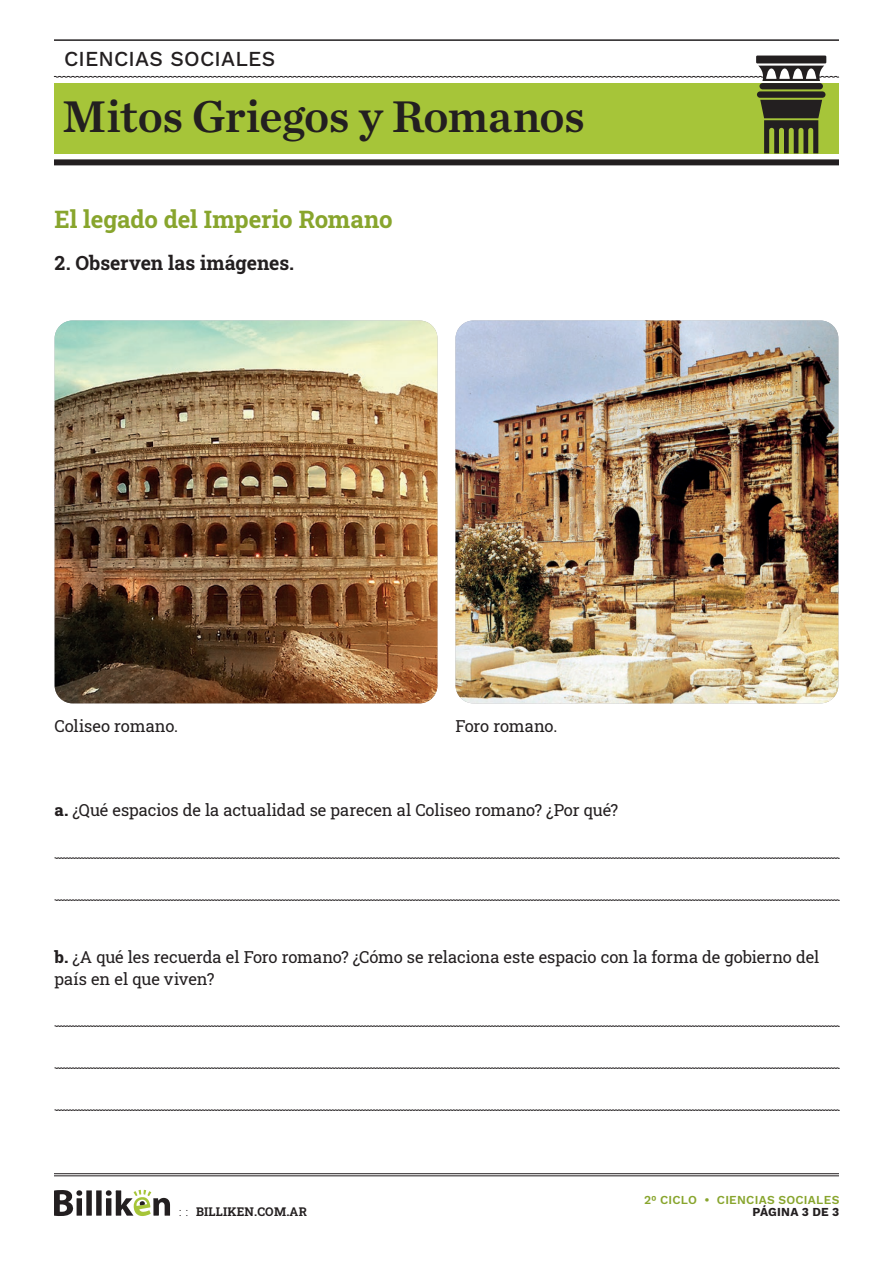
<style>
.page{position:relative;width:893px;height:1263px;background:#fff}
.page>*{position:absolute;margin:0;border:0;box-sizing:border-box;transform-origin:0 0}
.t1{font:46.5px "Chronicle Text G1 Semi";letter-spacing:-.01em;color:#231f20}
.SUBTITULO{font:700 24px "Roboto Slab";letter-spacing:-.01em;color:#88a52d}
.t2{font:21px "Work Sans";letter-spacing:.01em;color:#231f20}
._1_2_3{font:700 19.5px "Roboto Slab";letter-spacing:-.005em;color:#231f20}
.TEXTO_BASE{font:16.5px/21px "Roboto Slab";letter-spacing:-.005em;color:#231f20}
.t3{font:12px "Work Sans";letter-spacing:.02em;color:#88a52d}
.t4{font:700 12px "Roboto Slab";letter-spacing:.02em;color:#231f20}
.t5{font:12px "Work Sans";letter-spacing:.015em;color:#231f20}
.s1{font-weight:800}
.s2{font-family:"Work Sans";font-weight:300}
.s3{font-style:inherit}
</style>
<div class="page">
<div style="left:54px;top:83px;width:785px;height:70px;background:#a6c539"></div>
<div style="left:54px;top:159px;width:785px;height:6px;background:#231f20"></div>
<hr style="left:54px;top:39px;width:785px;height:2px;background:#231f20">
<div style="left:756px;top:56px;width:70px;height:7px;background:#231f20"></div>
<div style="left:759px;top:83px;width:64px;height:6px;background:#231f20;border-radius:3px"></div>
<svg style="left:760px;top:100px;width:62px;height:53px"></svg>
<div style="left:757px;top:91px;width:68px;height:7px;background:#231f20;border-radius:3px"></div>
<svg style="left:54px;top:66px;width:785px;height:15px"></svg>
<hr style="left:54px;top:1173px;width:785px;height:1px;background:#231f20">
<hr style="left:54px;top:1175px;width:785px;height:1px;background:#231f20">
<svg style="left:54px;top:1190px;width:116px;height:26px"></svg>
<img style="left:55px;top:320px;width:382px;height:383px">
<img style="left:455px;top:320px;width:383px;height:383px">
<svg style="left:54px;top:857px;width:786px;height:2px;background:#848282"></svg>
<svg style="left:54px;top:899px;width:786px;height:2px;background:#848282"></svg>
<svg style="left:54px;top:1025px;width:786px;height:2px;background:#848283"></svg>
<svg style="left:54px;top:1067px;width:786px;height:2px;background:#848282"></svg>
<svg style="left:54px;top:1109px;width:786px;height:2px;background:#848282"></svg>
<p class="t2" style="left:64px;top:43px;width:213px">CIENCIAS SOCIALES</p>
<h1 class="t1" style="left:62px;top:80px;width:524px">Mitos Griegos y Romanos</h1>
<p class="SUBTITULO" style="left:55px;top:203px;width:340px">El legado del Imperio Romano</p>
<p class="_1_2_3" style="left:55px;top:250px;width:241px">2. Observen las imágenes.</p>
<p class="TEXTO_BASE" style="left:55px;top:715px;width:125px">Coliseo romano.</p>
<p class="TEXTO_BASE" style="left:455px;top:715px;width:103px">Foro romano.</p>
<p class="TEXTO_BASE" style="left:55px;top:799px;width:565px"><span class="s1">a.</span> ¿Qué espacios de la actualidad se parecen al Coliseo romano? ¿Por qué?</p>
<p class="TEXTO_BASE" style="left:55px;top:946px;width:766px"><span class="s1">b.</span> ¿A qué les recuerda el Foro romano? ¿Cómo se relaciona este espacio con la forma de gobierno del país en el que viven?</p>
<p class="t3" style="left:644px;top:1190px;width:197px">20 CICLO • CIENCIAS SOCIALES</p>
<p class="t4" style="left:179px;top:1203px;width:130px"><span class="s2">: :</span> BILLIKEN.<span class="s3">COM.AR</span></p>
<p class="t5" style="left:752px;top:1202px;width:89px">PÁGINA 3 DE 3</p>
</div>
